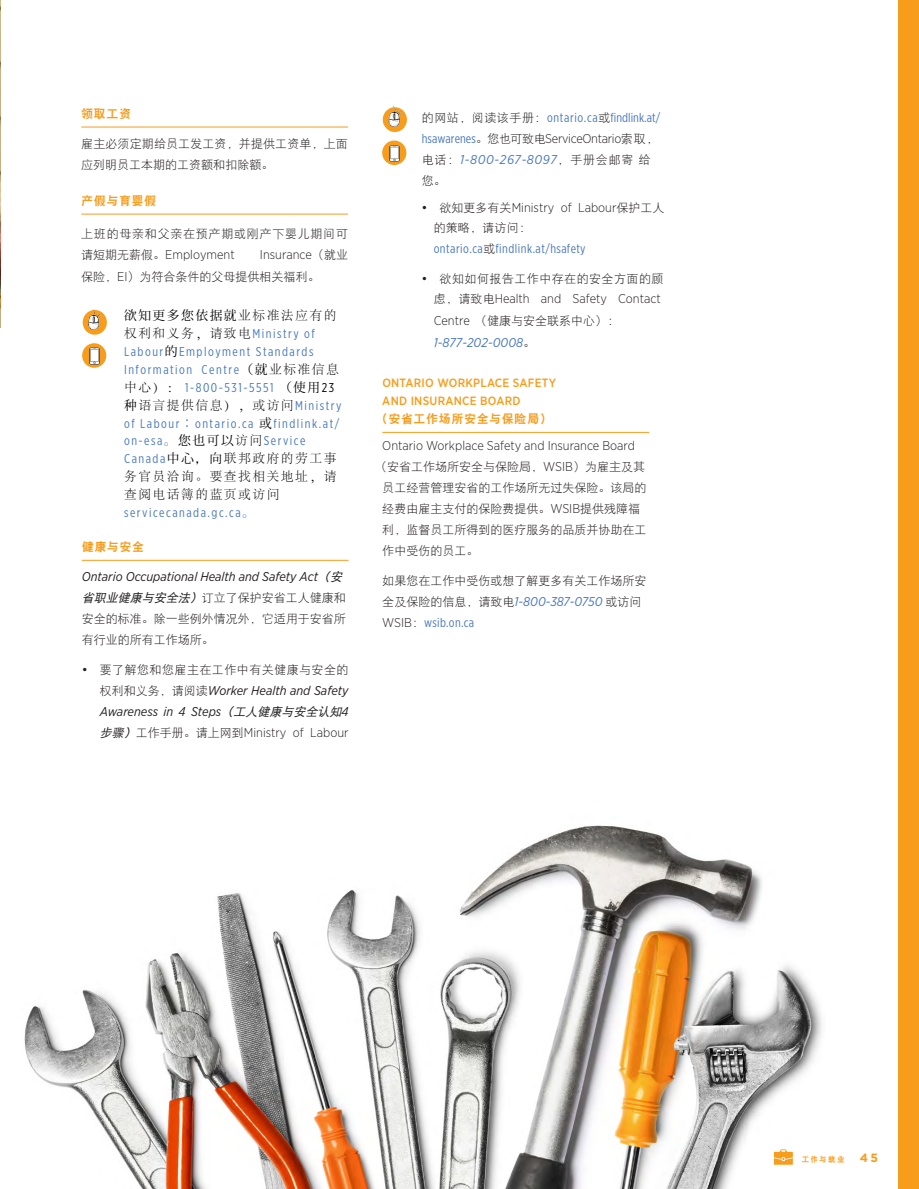
<style>
.page{position:relative;width:919px;height:1189px;background:#fff}
.page>*{position:absolute;margin:0;border:0;box-sizing:border-box;transform-origin:0 0}
.t1{font:12.75px/17.9px "Gotham X Narrow";letter-spacing:.12em;color:#4979bc}
.Body_-_P_-_Bulleted{font:12.75px/21.1px "Gotham X Narrow";letter-spacing:.005em;color:#4a78bd}
.Body_-_P_-_Bulleted-2{font:italic 12.75px/21px "Gotham Narrow";color:#231f20;text-align:justify}
.Body_-_P{font:300 12.75px "Gotham Narrow";color:#231f20}
.t2{font:300 12.75px/18px "Adobe Song Std";letter-spacing:.12em;color:#000;text-align:justify}
.Body_-_P_-_Bulleted-3{font:300 12.75px "Gotham Narrow";color:#231f20}
.Body_-_P-2{font:italic 12.75px "Gotham Narrow";color:#231f20}
.Body_-_P_-_Bulleted-4{font:12.75px "Gotham X Narrow";letter-spacing:.035em;color:#4a78bd}
.Body_-_P_-_Bulleted-5{font:italic 12.75px "Gotham Narrow";color:#4a78bd}
.Body_-_P-3{font:12.75px "Gotham X Narrow";letter-spacing:.025em;color:#4a78bd}
.t3{font:12.75px "Koz Min Pr 6 N";letter-spacing:.12em;color:#000}
.Body_-_P-4{font:12px/21px "DFP Hei W3";color:#231f20}
.Body_-_P_-_Bulleted-6{font:12px "DFP Hei W3";letter-spacing:.04em;color:#231f20}
.Body_-_Subhead{font:500 12px "Gotham Narrow";letter-spacing:.02em;color:#f89c1c}
.Body_-_Subhead-2{font:12px "DFP Hei W9";letter-spacing:.05em;color:#f89c1c}
.Body_-_P-5{font:12px "DFP Hei W3";letter-spacing:.06em;color:#231f20}
.Body_-_P_-_Bulleted-7{font:12px "DFP Hei W3";color:#231f20}
.t4{font:700 12px "Gotham";color:#f89c1c}
.t5{font:7.5px "DFP Hei W9";letter-spacing:.17em;color:#f89c1c}
.s1{font-family:"DFP Hei W3";font-weight:400;font-size:12px}
.s2{font-family:"Gotham Narrow";font-weight:300;font-size:12.75px}
.s3{font-family:"Adobe Song Std";font-weight:300}
.s4{font-family:"Adobe Song Std";font-weight:300;color:#000}
.s5{font-family:"Koz Min Pr 6 N";color:#000}
.s6{color:#000}
.s7{font-family:"Koz Min Pr 6 N";font-weight:400}
.s8{font-family:"Gotham X Narrow";font-weight:400;color:#4979bc}
.s9{font-family:"Koz Min Pr 6 N"}
.s10{font-family:"DFP Hei W5";font-size:12px}
.s11{font-family:"DFP Hei W5";font-style:italic}
.s12{font-family:"Gotham";font-size:12.75px}
.s13{font-family:"DFP Hei W3";font-style:normal;font-size:12px}
.s14{font-weight:300;font-style:normal}
.s15{font-family:"DFP Hei W3";font-size:12px;color:#231f20}
.s16{font-family:"Gotham Narrow";font-weight:300;color:#231f20}
.s17{font-family:"Gotham Narrow";font-style:italic}
.s18{font-family:"Gotham";font-weight:400}
.s19{font-family:"DFP Hei W3";font-style:normal;font-size:12px;color:#231f20}
.s20{font-family:"Gotham Narrow";font-style:italic;font-size:12.75px;color:#4a78bd}
</style>
<div class="page">
<div style="left:898px;top:0;width:20px;height:1188px;background:#f89c1c"></div>
<img style="left:0;top:1px;width:1px;height:326px">
<img style="left:24px;top:825px;width:798px;height:363px">
<svg style="left:773px;top:1149px;width:19px;height:15px"></svg>
<hr style="left:81px;top:127px;width:267px;height:1px;background:#f89c1c">
<hr style="left:81px;top:214px;width:267px;height:1px;background:#f89c1c">
<hr style="left:82px;top:560px;width:266px;height:1px;background:#f89c1c">
<hr style="left:382px;top:432px;width:267px;height:1px;background:#f89c1c">
<svg style="left:82px;top:343px;width:24px;height:25px"></svg>
<img style="left:82px;top:347px;width:25px;height:18px">
<svg style="left:83px;top:310px;width:24px;height:25px"></svg>
<img style="left:85px;top:309px;width:20px;height:20px">
<svg style="left:382px;top:140px;width:24px;height:25px"></svg>
<img style="left:382px;top:144px;width:25px;height:18px">
<div style="left:383px;top:107px;width:24px;height:25px;background:#f89c1c;border-radius:50%"></div>
<img style="left:385px;top:107px;width:20px;height:20px">
<p class="Body_-_Subhead-2" style="left:81px;top:107px;width:51px">领取工资</p>
<p class="Body_-_P-4" style="left:81px;top:133px;width:268px">雇主必须定期给员工发工资，并提供工资单，上面应列明员工本期的工资额和扣除额。</p>
<p class="Body_-_Subhead-2" style="left:81px;top:194px;width:76px">产假与育婴假</p>
<p class="Body_-_P-5" style="left:81px;top:228px;width:268px">上班的母亲和父亲在预产期或刚产下婴儿期间可</p>
<p class="Body_-_P" style="left:81px;top:247px;width:155px"><span class="s1">请短期无薪假。</span>Employment</p>
<p class="Body_-_P" style="left:260px;top:247px;width:90px">Insurance<span class="s1">（就业</span></p>
<p class="Body_-_P-4" style="left:81px;top:265px;width:240px">保险，<span class="s2">EI</span>）为符合条件的父母提供相关福利。</p>
<p class="t3" style="left:124px;top:308px;width:214px">欲知更多您依据就<span class="s3">业标准法应有的</span></p>
<p class="t1" style="left:124px;top:325px;width:216px"><span class="s4">权利和义务，请致电</span>Ministry of<br>Labour<span class="s5">的</span>Employment Standards<br>Information Centre<span class="s5">（就</span><span class="s4">业标准信息中心）：</span> 1-800-531-5551 <span class="s5">（使用</span><span class="s6">23</span></p>
<p class="t2" style="left:124px;top:396px;width:219px"><span class="s7">种</span>语言提供信息），或访问<span class="s8">Ministry</span></p>
<p class="t1" style="left:124px;top:414px;width:217px">of Labour<span class="s9">：</span>ontario.ca <span class="s5">或</span>findlink.at/ on-esa<span class="s9">。</span><span class="s5">您也可以</span><span class="s4">访问</span>Service</p>
<p class="t2" style="left:124px;top:450px;width:214px"><span class="s8">Canada</span><span class="s7">中心，向</span>联邦政府的劳工事务官员洽询。要查找相关地址，请查阅电话簿的蓝页或访问</p>
<p class="t1" style="left:124px;top:503px;width:132px">servicecanada.gc.ca<span class="s9">。</span></p>
<p class="Body_-_Subhead-2" style="left:82px;top:540px;width:64px">健康与安全</p>
<p class="Body_-_P-2" style="left:82px;top:568px;width:265px">Ontario Occupational Health and Safety Act<span class="s10">（安</span></p>
<p class="Body_-_P-4" style="left:82px;top:587px;width:265px;text-align:justify"><span class="s11">省职业健康与安全法）</span>订立了保护安省工人健康和安全的标准。除一些例外情况外，它适用于安省所有行业的所有工作场所。</p>
<p class="Body_-_P_-_Bulleted-6" style="left:82px;top:663px;width:268px"><span class="s12">•</span> 要了解您和您雇主在工作中有关健康与安全的</p>
<p class="Body_-_P_-_Bulleted-2" style="left:100px;top:680px;width:250px"><span class="s13">权利和义务，请阅读</span>Worker Health and Safety Awareness in 4 Steps<span class="s10">（工人健康与安全认知</span>4<span class="s10">步骤）</span><span class="s13">工作手册。请上网到</span><span class="s14">Ministry of Labour</span></p>
<p class="Body_-_P_-_Bulleted" style="left:422px;top:106px;width:240px"><span class="s15">的网站，阅读该手册：</span>ontario.ca<span class="s15">或</span>findlink.at/ hsawarenes<span class="s15">。您也可致电</span><span class="s16">ServiceOntario</span><span class="s15">索取，电话：</span><span class="s17">1-800-267-8097</span><span class="s15">，手册会邮寄 给</span></p>
<p class="Body_-_P_-_Bulleted-6" style="left:422px;top:174px;width:25px">您。</p>
<p class="Body_-_P_-_Bulleted-3" style="left:421px;top:200px;width:244px"><span class="s18">•</span> <span class="s1">欲知更多有关</span>Ministry of Labour<span class="s1">保护工人</span></p>
<p class="Body_-_P_-_Bulleted-6" style="left:433px;top:221px;width:99px">的策略，请访问：</p>
<p class="Body_-_P_-_Bulleted-4" style="left:433px;top:241px;width:153px">ontario.ca<span class="s15">或</span>findlink.at/hsafety</p>
<p class="Body_-_P_-_Bulleted-6" style="left:421px;top:272px;width:243px"><span class="s12">•</span> 欲知如何报告工作中存在的安全方面的顾</p>
<p class="Body_-_P_-_Bulleted-3" style="left:433px;top:291px;width:228px"><span class="s1">虑，请致电</span>Health and Safety Contact</p>
<p class="Body_-_P_-_Bulleted-7" style="left:433px;top:314px;width:187px"><span class="s2">Centre</span> （健康与安全联系中心）：</p>
<p class="Body_-_P_-_Bulleted-5" style="left:433px;top:334px;width:103px">1-877-202-0008<span class="s19">。</span></p>
<p class="Body_-_Subhead" style="left:382px;top:375px;width:175px">ONTARIO WORKPLACE SAFETY</p>
<p class="Body_-_Subhead" style="left:382px;top:393px;width:140px">AND INSURANCE BOARD</p>
<p class="Body_-_Subhead-2" style="left:376px;top:412px;width:177px">（安省工作场所安全与保险局）</p>
<p class="Body_-_P" style="left:382px;top:438px;width:254px">Ontario Workplace Safety and Insurance Board</p>
<p class="Body_-_P-4" style="left:382px;top:456px;width:266px;text-indent:-7px">（安省工作场所安全与保险局，<span class="s2">WSIB</span>）为雇主及其员工经营管理安省的工作场所无过失保险。该局的经费由雇主支付的保险费提供。<span class="s2">WSIB</span>提供残障福利，监督员工所得到的医疗服务的品质并协助在工作中受伤的员工。</p>
<p class="Body_-_P-4" style="left:382px;top:570px;width:265px">如果您在工作中受伤或想了解更多有关工作场所安全及保险的信息，请致电<span class="s20">1-800-387-0750</span> 或访问</p>
<p class="Body_-_P-3" style="left:382px;top:615px;width:93px"><span class="s16">WSIB</span><span class="s15">：</span>wsib.on.ca</p>
<p class="t5" style="left:801px;top:1154px;width:44px">工作与就业</p>
<p class="t4" style="left:859px;top:1149px;width:19px">45</p>
</div>
